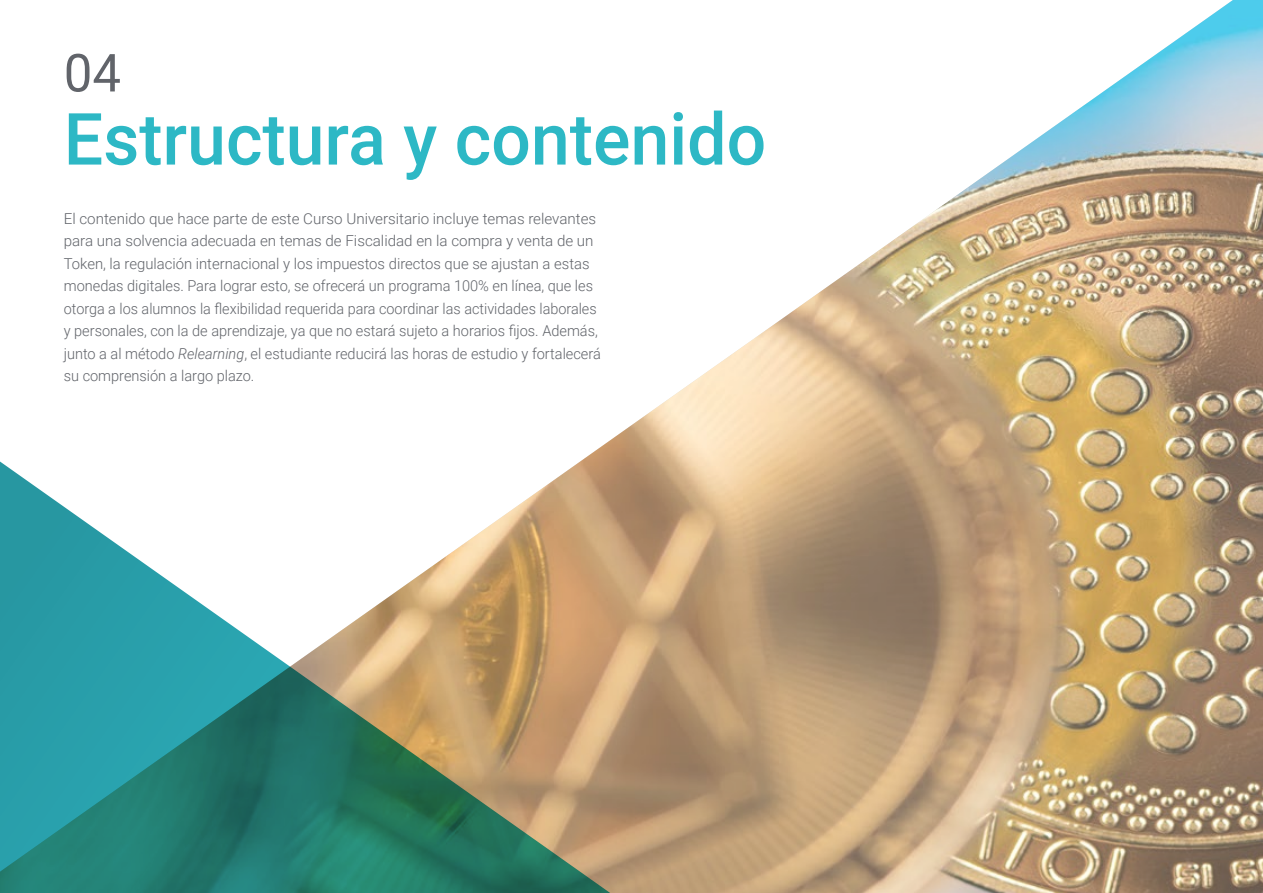
<style>
.page{position:relative;width:1263px;height:893px;background:#fff}
.page>*{position:absolute;margin:0;border:0;box-sizing:border-box;transform-origin:0 0}
.t1{font:500 72px "Roboto";color:#2db8c5}
.t2{font:52.5px "Roboto";color:#61646a}
.t3{font:300 15px/22.5px "Roboto";color:#61646a}
.s1{font-style:italic}
</style>
<div class="page">
<img style="left:602px;top:0;width:661px;height:893px">
<svg style="left:0;top:446px;width:640px;height:447px"></svg>
<h2 class="t2" style="left:64px;top:36px;width:59px">04</h2>
<h1 class="t1" style="left:64px;top:89px;width:704px">Estructura y contenido</h1>
<p class="t3" style="left:64px;top:207px;width:539px">El contenido que hace parte de este Curso Universitario incluye temas relevantes para una solvencia adecuada en temas de Fiscalidad en la compra y venta de un Token, la regulación internacional y los impuestos directos que se ajustan a estas monedas digitales. Para lograr esto, se ofrecerá un programa 100% en línea, que les otorga a los alumnos la flexibilidad requerida para coordinar las actividades laborales y personales, con la de aprendizaje, ya que no estará sujeto a horarios fijos. Además, junto a al método <span class="s1">Relearning</span>, el estudiante reducirá las horas de estudio y fortalecerá su comprensión a largo plazo.</p>
</div>
